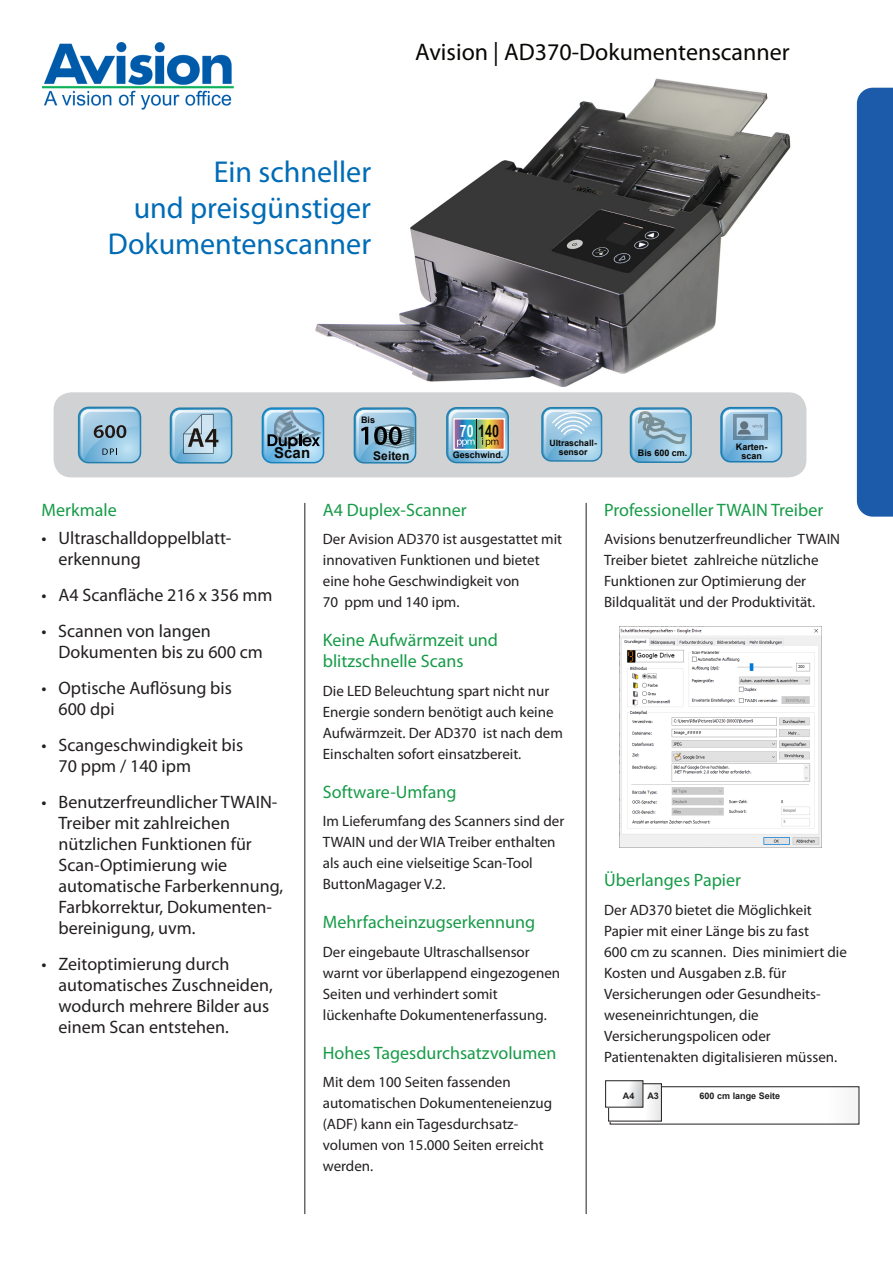
<style>
.page{position:relative;width:893px;height:1263px;background:#fff}
.page>*{position:absolute;margin:0;border:0;box-sizing:border-box;transform-origin:0 0}
.t1{font:30.3px/36px "Myriad Pro";color:#006bb6;text-align:right}
.t2{font:24px "Myriad Pro";color:#080704}
.t3{font:18px/21px "Myriad Pro";color:#231f20}
.t4{font:18px/21px "Myriad Pro";color:#169b47}
.t5{font:700 17.1px "Arial Narrow";color:#080704;scale:.89 1}
.t6{font:15px/21px "Myriad Pro";color:#231f20}
.t7{font:700 15px "Arial";color:#080704}
.t8{font:700 12px "Arial";color:#080704}
.t9{font:700 9px/9.3px "Arial";color:#080704;text-align:center}
.t10{font:700 9px "Arial";color:#231f20}
.t11{font:700 8.7px "Arial";color:#080704}
.s1{color:#fff}
</style>
<div class="page">
<img style="left:315px;top:78px;width:492px;height:343px">
<div style="left:857px;top:88px;width:36px;height:429px;background:#1c5ba9"></div>
<img style="left:43px;top:43px;width:190px;height:67px">
<hr style="left:305px;top:503px;width:1px;height:711px;background:#231f20">
<hr style="left:586px;top:503px;width:1px;height:711px;background:#231f20">
<img style="left:619px;top:626px;width:202px;height:221px">
<div style="left:610px;top:1086px;width:249px;height:38px;border:1px solid #231f20"></div>
<svg style="left:610px;top:1085px;width:50px;height:34px"></svg>
<div style="left:608px;top:1083px;width:54px;height:38px;border:1px solid #231f20"></div>
<svg style="left:608px;top:1082px;width:33px;height:23px"></svg>
<div style="left:605px;top:1080px;width:38px;height:27px;border:1px solid #231f20"></div>
<div style="left:54px;top:392px;width:752px;height:85px;background:#d1d2d4;border-radius:18px"></div>
<svg style="left:262px;top:407px;width:62px;height:56px;background:#7dabc7"></svg>
<svg style="left:78px;top:407px;width:63px;height:56px;background:#8bb7d1"></svg>
<svg style="left:354px;top:407px;width:63px;height:56px;background:#81aac2"></svg>
<svg style="left:541px;top:407px;width:61px;height:55px;background:#99c6e0"></svg>
<svg style="left:630px;top:407px;width:62px;height:56px;background:#8ebad3"></svg>
<svg style="left:170px;top:407px;width:62px;height:57px;background:#93b9cf"></svg>
<svg style="left:446px;top:407px;width:63px;height:56px;background:#93b3b5"></svg>
<hr style="left:477px;top:419px;width:1px;height:30px;background:#030303">
<svg style="left:720px;top:407px;width:62px;height:55px;background:#8ab8d7"></svg>
<h1 class="t1" style="left:108px;top:157px;width:265px">Ein schneller<br>und preisgünstiger<br>Dokumentenscanner</h1>
<h2 class="t2" style="left:415px;top:42px;width:376px">Avision | AD370-Dokumentenscanner</h2>
<p class="t9" style="left:361px;top:416px;width:16px">Bis</p>
<p class="t5" style="left:460px;top:425px;width:46px"><span class="s1">70</span> 140</p>
<p class="t11" style="left:549px;top:440px;width:49px">Ultraschall-</p>
<p class="t7" style="left:274px;top:447px;width:37px">Scan</p>
<p class="t9" style="left:453px;top:451px;width:52px">Geschwind.</p>
<p class="t11" style="left:559px;top:449px;width:30px">sensor</p>
<p class="t9" style="left:638px;top:449px;width:51px">Bis 600 cm.</p>
<p class="t9" style="left:736px;top:443px;width:33px">Karten&shy;scan</p>
<p class="t8" style="left:373px;top:451px;width:38px">Seiten</p>
<p class="t4" style="left:42px;top:501px;width:77px">Merkmale</p>
<p class="t3" style="left:59px;top:529px;width:174px;text-indent:-17px">• Ultraschalldoppelblatt&shy;erkennung</p>
<p class="t3" style="left:42px;top:586px;width:232px">• A4 Scanfläche 216 x 356 mm</p>
<p class="t3" style="left:59px;top:622px;width:206px;text-indent:-17px">• Scannen von langen<br>Dokumenten bis zu 600 cm</p>
<p class="t3" style="left:59px;top:679px;width:175px;text-indent:-17px">• Optische Auflösung bis<br>600 dpi</p>
<p class="t3" style="left:59px;top:736px;width:186px;text-indent:-17px">• Scangeschwindigkeit bis<br>70 ppm / 140 ipm</p>
<p class="t3" style="left:59px;top:793px;width:226px;text-indent:-17px">• Benutzerfreundlicher TWAIN-<br>Treiber mit zahlreichen nützlichen Funktionen für<br>Scan-Optimierung wie automatische Farberkennung,<br>Farbkorrektur, Dokumenten&shy;bereinigung, uvm.</p>
<p class="t3" style="left:59px;top:955px;width:216px;text-indent:-17px">• Zeitoptimierung durch automatisches Zuschneiden, wodurch mehrere Bilder aus einem Scan entstehen.</p>
<p class="t4" style="left:323px;top:501px;width:145px">A4 Duplex-Scanner</p>
<p class="t6" style="left:323px;top:530px;width:241px">Der Avision AD370 ist ausgestattet mit innovativen Funktionen und bietet eine hohe Geschwindigkeit von<br>70 ppm und 140 ipm.</p>
<p class="t4" style="left:323px;top:631px;width:177px">Keine Aufwärmzeit und blitzschnelle Scans</p>
<p class="t6" style="left:323px;top:681px;width:241px">Die LED Beleuchtung spart nicht nur Energie sondern benötigt auch keine Aufwärmzeit. Der AD370 ist nach dem Einschalten sofort einsatzbereit.</p>
<p class="t4" style="left:323px;top:783px;width:135px">Software-Umfang</p>
<p class="t6" style="left:323px;top:812px;width:243px">Im Lieferumfang des Scanners sind der<br>TWAIN und der WIA Treiber enthalten als auch eine vielseitige Scan-Tool<br>ButtonMagager V.2.</p>
<p class="t4" style="left:323px;top:913px;width:214px">Mehrfacheinzugserkennung</p>
<p class="t6" style="left:323px;top:942px;width:239px">Der eingebaute Ultraschallsensor warnt vor überlappend eingezogenen Seiten und verhindert somit lückenhafte Dokumentenerfassung.</p>
<p class="t4" style="left:323px;top:1044px;width:235px">Hohes Tagesdurchsatzvolumen</p>
<p class="t6" style="left:323px;top:1073px;width:231px">Mit dem 100 Seiten fassenden automatischen Dokumenteneienzug (ADF) kann ein Tagesdurchsatz&shy;volumen von 15.000 Seiten erreicht werden.</p>
<p class="t4" style="left:604px;top:501px;width:221px">Professioneller TWAIN Treiber</p>
<p class="t6" style="left:604px;top:530px;width:237px">Avisions benutzerfreundlicher TWAIN Treiber bietet zahlreiche nützliche Funktionen zur Optimierung der Bildqualität und der Produktivität.</p>
<p class="t4" style="left:604px;top:871px;width:138px">Überlanges Papier</p>
<p class="t6" style="left:604px;top:900px;width:244px">Der AD370 bietet die Möglichkeit<br>Papier mit einer Länge bis zu fast<br>600 cm zu scannen. Dies minimiert die<br>Kosten und Ausgaben z.B. für<br>Versicherungen oder Gesundheits&shy;weseneinrichtungen, die<br>Versicherungspolicen oder<br>Patientenakten digitalisieren müssen.</p>
<p class="t10" style="left:623px;top:1093px;width:13px">A4</p>
<p class="t10" style="left:647px;top:1093px;width:13px">A3</p>
<p class="t10" style="left:700px;top:1093px;width:82px">600 cm lange Seite</p>
</div>
